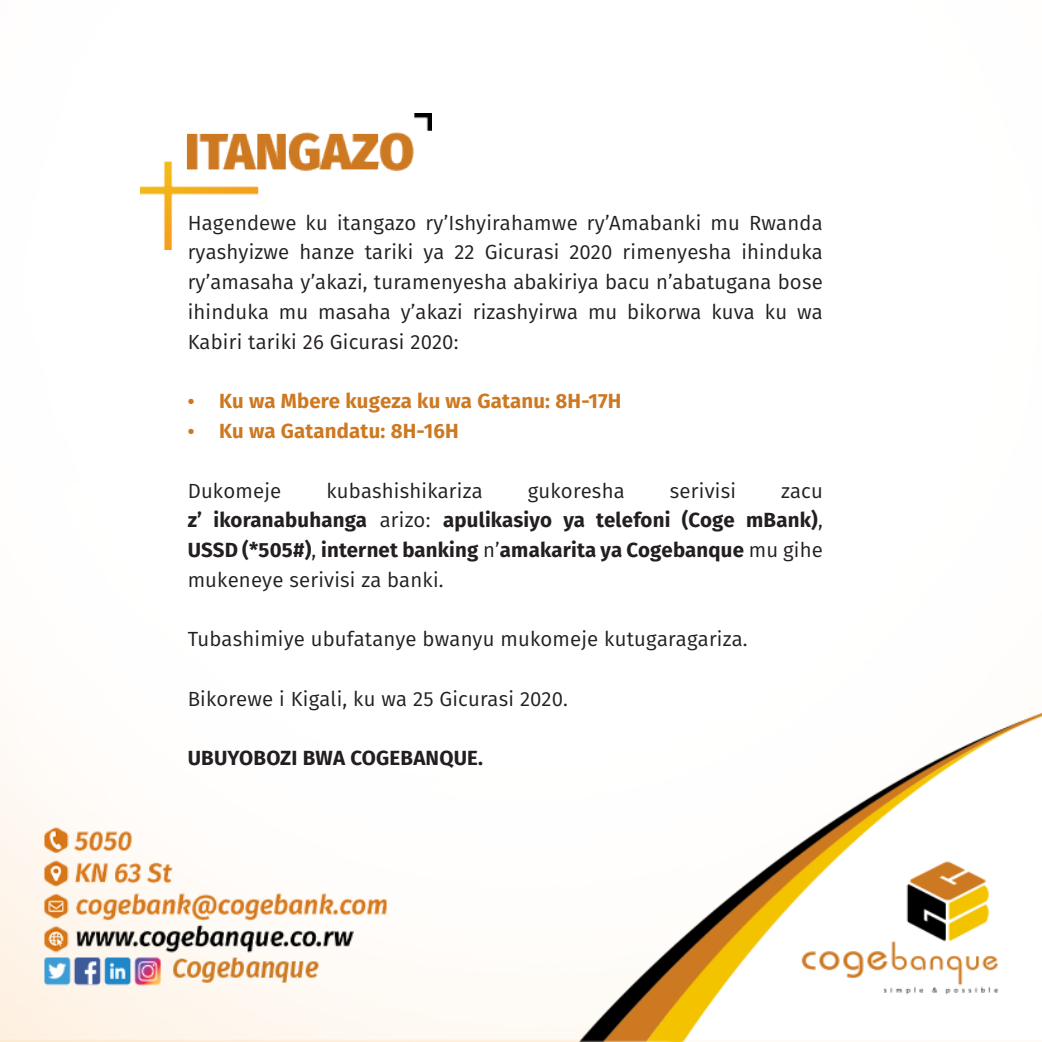
<style>
.page{position:relative;width:1042px;height:1042px;background:#fff}
.page>*{position:absolute;margin:0;border:0;box-sizing:border-box;transform-origin:0 0}
.Bold{font:20.47px/29.8px "Fira Sans";letter-spacing:.01em;color:#231f20;text-align:justify}
.Bold-2{font:700 20.47px/29.8px "Fira Sans";letter-spacing:.01em;color:#231f20;text-align:justify}
.t1{font:700 20.47px "Fira Sans";letter-spacing:.01em;color:#cd7921}
.s1{font-size:19.25px}
.s2{font-weight:400}
</style>
<div class="page">
<img style="left:0;top:186px;width:1042px;height:856px">
<img style="left:141px;top:113px;width:291px;height:136px">
<p class="Bold" style="left:188px;top:207px;width:636px">Hagendewe ku itangazo ry’Ishyirahamwe ry’Amabanki mu Rwanda ryashyizwe hanze tariki ya 22 Gicurasi 2020 rimenyesha ihinduka ry’amasaha y’akazi, turamenyesha abakiriya bacu n’abatugana bose ihinduka mu masaha y’akazi rizashyirwa mu bikorwa kuva ku wa Kabiri tariki 26 Gicurasi 2020:</p>
<p class="t1" style="left:188px;top:384px;width:435px"><span class="s1">•</span> Ku wa Mbere kugeza ku wa Gatanu: 8H-17H</p>
<p class="t1" style="left:188px;top:414px;width:273px"><span class="s1">•</span> Ku wa Gatandatu: 8H-16H</p>
<p class="Bold" style="left:188px;top:475px;width:95px">Dukomeje</p>
<p class="Bold" style="left:326px;top:475px;width:158px">kubashishikariza</p>
<p class="Bold" style="left:528px;top:475px;width:98px">gukoresha</p>
<p class="Bold" style="left:670px;top:475px;width:68px">serivisi</p>
<p class="Bold-2" style="left:188px;top:474px;width:636px;text-indent:593px"><span class="s2">zacu </span>z’ ikoranabuhanga <span class="s2">arizo:</span> apulikasiyo ya telefoni (Coge mBank)<span class="s2">, </span>USSD (*505#)<span class="s2">,</span> internet banking <span class="s2">n’</span>amakarita ya Cogebanque <span class="s2">mu gihe mukeneye serivisi za banki.</span></p>
<p class="Bold" style="left:188px;top:624px;width:561px">Tubashimiye ubufatanye bwanyu mukomeje kutugaragariza.</p>
<p class="Bold" style="left:188px;top:683px;width:382px">Bikorewe i Kigali, ku wa 25 Gicurasi 2020.</p>
<p class="Bold-2" style="left:188px;top:742px;width:297px">UBUYOBOZI BWA COGEBANQUE.</p>
</div>
